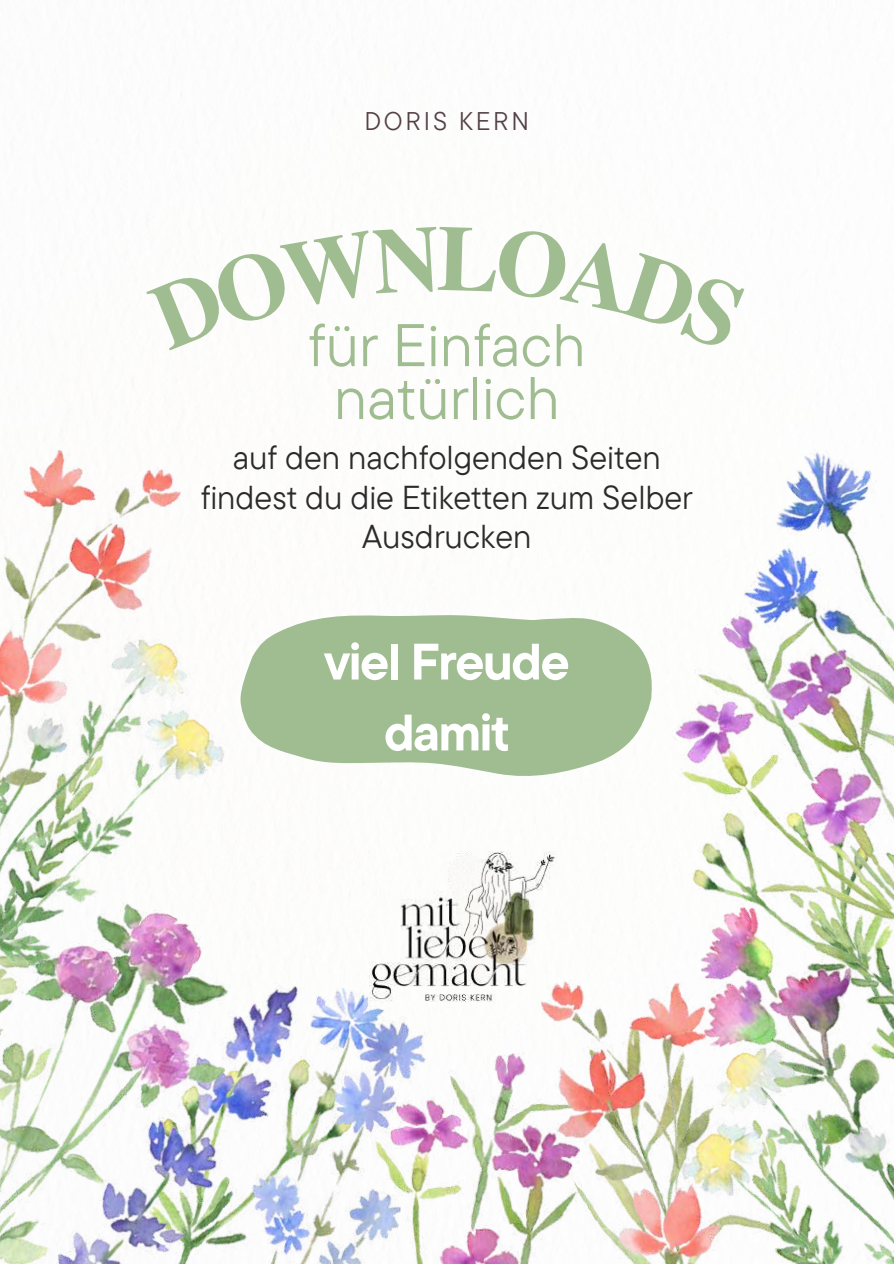
<style>
.page{position:relative;width:894px;height:1264px;background:#fff}
.page>*{position:absolute;margin:0;border:0;box-sizing:border-box;transform-origin:0 0}
.t1{font:60px/52.8px "TT Commons Pro";color:#a0bd91;text-align:center}
.t2{font:700 51.15px/70.8px "TT Commons Pro";letter-spacing:-.035em;color:#fff;text-align:center}
.t3{font:33px/39.3px "TT Commons Pro";color:#2b2b2b;text-align:center}
.t4{font:25.5px "TT Commons Pro";letter-spacing:.11em;color:#544147}
</style>
<div class="page">
<img style="left:776px;top:451px;width:100px;height:86px">
<img style="left:674px;top:618px;width:59px;height:255px">
<img style="left:4px;top:450px;width:177px;height:151px">
<img style="left:274px;top:986px;width:190px;height:277px">
<img style="left:0;top:601px;width:224px;height:271px">
<img style="left:0;top:872px;width:274px;height:391px">
<img style="left:689px;top:873px;width:76px;height:71px">
<img style="left:733px;top:537px;width:160px;height:370px">
<img style="left:765px;top:858px;width:128px;height:148px">
<img style="left:330px;top:1046px;width:186px;height:217px">
<img style="left:516px;top:944px;width:363px;height:319px">
<img style="left:631px;top:1006px;width:262px;height:257px">
<svg style="left:240px;top:615px;width:412px;height:161px;fill:#a0bd91"></svg>
<img style="left:369px;top:851px;width:187px;height:150px">
<p class="t4" style="left:364px;top:104px;width:166px">DORIS KERN</p>
<h1 class="t1" style="left:308px;top:317px;width:279px">für Einfach natürlich</h1>
<p class="t3" style="left:201px;top:437px;width:493px">auf den nachfolgenden Seiten findest du die Etiketten zum Selber<br>Ausdrucken</p>
<h2 class="t2" style="left:324px;top:625px;width:247px">viel Freude damit</h2>
</div>
